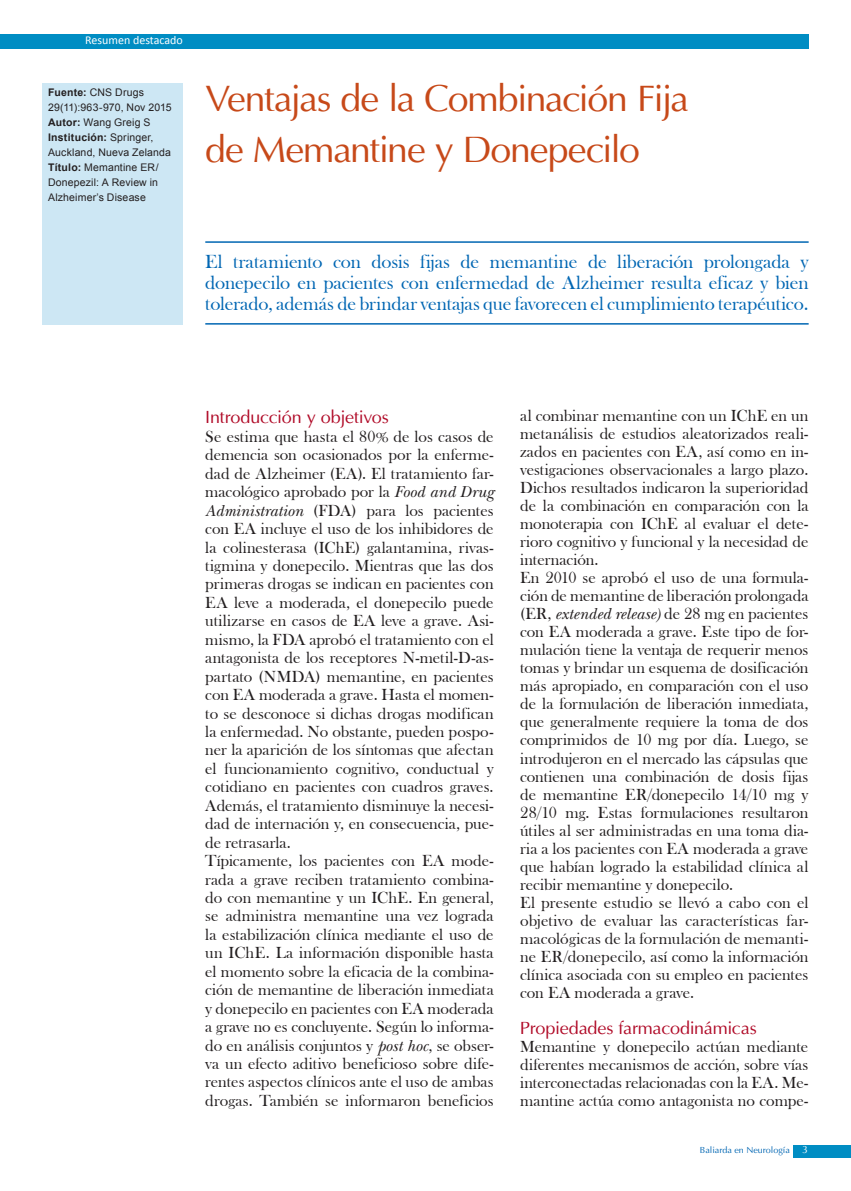
<style>
.page{position:relative;width:851px;height:1191px;background:#fff}
.page>*{position:absolute;margin:0;border:0;box-sizing:border-box;transform-origin:0 0}
.titulo_principal{font:37.5px "Ottawa Plain";letter-spacing:-.04em;color:#c74919}
.escencia-volanta{font:19.5px/21px "Bask Old Face";letter-spacing:-.01em;color:#0166b3;text-align:justify}
.subtitulo{font:18px "Ottawa Plain";letter-spacing:-.015em;color:#b00a27}
.texto{font:16.5px/18.5px "Bask Old Face";color:#231f20;text-align:justify}
.t1{font:12px "Calibri";color:#fff}
.texto_ficha{font:10.5px/15px "Arial";letter-spacing:.015em;color:#231f20}
.t2{font:10.5px "Ottawa Plain";color:#fff}
.t3{font:9px "Ottawa Plain";color:#0166b3}
.s1{font-weight:700}
.s2{font-family:"New Baskerville Std";font-style:italic}
</style>
<div class="page">
<div style="left:793px;top:1145px;width:57px;height:13px;background:#008dc3"></div>
<div style="left:0;top:34px;width:808px;height:15px;background:#008dc3"></div>
<hr style="left:205px;top:241px;width:603px;height:2px;background:#0166b3">
<hr style="left:205px;top:323px;width:603px;height:1px;background:#0166b3">
<div style="left:43px;top:83px;width:140px;height:242px;background:#cde7f4"></div>
<p class="t1" style="left:85px;top:33px;width:99px">Resumen destacado</p>
<p class="texto_ficha" style="left:48px;top:85px;width:125px"><span class="s1">Fuente:</span> CNS Drugs<br>29(11):963-970, Nov 2015</p>
<p class="texto_ficha" style="left:48px;top:115px;width:104px"><span class="s1">Autor:</span> Wang Greig S</p>
<p class="texto_ficha" style="left:48px;top:130px;width:124px"><span class="s1">Institución:</span> Springer,<br>Auckland, Nueva Zelanda</p>
<p class="texto_ficha" style="left:48px;top:160px;width:112px;text-align:justify"><span class="s1">Título:</span> Memantine ER/ Donepezil: A Review in Alzheimer’s Disease</p>
<p class="titulo_principal" style="left:205px;top:76px;width:485px">Ventajas de la Combinación Fija</p>
<p class="titulo_principal" style="left:205px;top:127px;width:436px">de Memantine y Donepecilo</p>
<p class="escencia-volanta" style="left:205px;top:252px;width:604px">El tratamiento con dosis fijas de memantine de liberación prolongada y donepecilo en pacientes con enfermedad de Alzheimer resulta eficaz y bien tolerado, además de brindar ventajas que favorecen el cumplimiento terapéutico.</p>
<p class="subtitulo" style="left:205px;top:407px;width:185px">Introducción y objetivos</p>
<p class="texto" style="left:205px;top:427px;width:290px">Se estima que hasta el 80% de los casos de demencia son ocasionados por la enferme&shy;dad de Alzheimer (EA). El tratamiento far&shy;macológico aprobado por la <span class="s2">Food and Drug Administration</span> (FDA) para los pacientes con EA incluye el uso de los inhibidores de la colinesterasa (IChE) galantamina, rivas&shy;tigmina y donepecilo. Mientras que las dos primeras drogas se indican en pacientes con EA leve a moderada, el donepecilo puede utilizarse en casos de EA leve a grave. Asi&shy;mismo, la FDA aprobó el tratamiento con el antagonista de los receptores N-metil-D-as&shy;partato (NMDA) memantine, en pacientes con EA moderada a grave. Hasta el momen&shy;to se desconoce si dichas drogas modifican la enfermedad. No obstante, pueden pospo&shy;ner la aparición de los síntomas que afectan el funcionamiento cognitivo, conductual y cotidiano en pacientes con cuadros graves.<br>Además, el tratamiento disminuye la necesi&shy;dad de internación y, en consecuencia, pue&shy;de retrasarla.</p>
<p class="texto" style="left:205px;top:851px;width:290px">Típicamente, los pacientes con EA mode&shy;rada a grave reciben tratamiento combina&shy;do con memantine y un IChE. En general, se administra memantine una vez lograda la estabilización clínica mediante el uso de un IChE. La información disponible hasta el momento sobre la eficacia de la combina&shy;ción de memantine de liberación inmediata y donepecilo en pacientes con EA moderada a grave no es concluyente. Según lo informa&shy;do en análisis conjuntos y <span class="s2">post hoc</span>, se obser&shy;va un efecto aditivo beneficioso sobre dife&shy;rentes aspectos clínicos ante el uso de ambas drogas. También se informaron beneficios</p>
<p class="texto" style="left:520px;top:407px;width:290px;line-height:18px">al combinar memantine con un IChE en un metanálisis de estudios aleatorizados reali&shy;zados en pacientes con EA, así como en in&shy;vestigaciones observacionales a largo plazo.<br>Dichos resultados indicaron la superioridad de la combinación en comparación con la monoterapia con IChE al evaluar el dete&shy;rioro cognitivo y funcional y la necesidad de internación.</p>
<p class="texto" style="left:520px;top:569px;width:290px;line-height:18px">En 2010 se aprobó el uso de una formula&shy;ción de memantine de liberación prolongada (ER, <span class="s2">extended release)</span> de 28 mg en pacientes con EA moderada a grave. Este tipo de for&shy;mulación tiene la ventaja de requerir menos tomas y brindar un esquema de dosificación más apropiado, en comparación con el uso de la formulación de liberación inmediata, que generalmente requiere la toma de dos comprimidos de 10 mg por día. Luego, se introdujeron en el mercado las cápsulas que contienen una combinación de dosis fijas de memantine ER/donepecilo 14/10 mg y 28/10 mg. Estas formulaciones resultaron útiles al ser administradas en una toma dia&shy;ria a los pacientes con EA moderada a grave que habían logrado la estabilidad clínica al recibir memantine y donepecilo.</p>
<p class="texto" style="left:520px;top:893px;width:290px;line-height:18px">El presente estudio se llevó a cabo con el objetivo de evaluar las características far&shy;macológicas de la formulación de memanti&shy;ne ER/donepecilo, así como la información clínica asociada con su empleo en pacientes con EA moderada a grave.</p>
<p class="subtitulo" style="left:520px;top:1017px;width:238px">Propiedades farmacodinámicas</p>
<p class="texto" style="left:520px;top:1037px;width:290px;line-height:18px">Memantine y donepecilo actúan mediante diferentes mecanismos de acción, sobre vías interconectadas relacionadas con la EA. Me&shy;mantine actúa como antagonista no compe-</p>
<p class="t3" style="left:699px;top:1145px;width:91px">Baliarda en Neurología</p>
<p class="t2" style="left:802px;top:1143px;width:7px">3</p>
</div>
